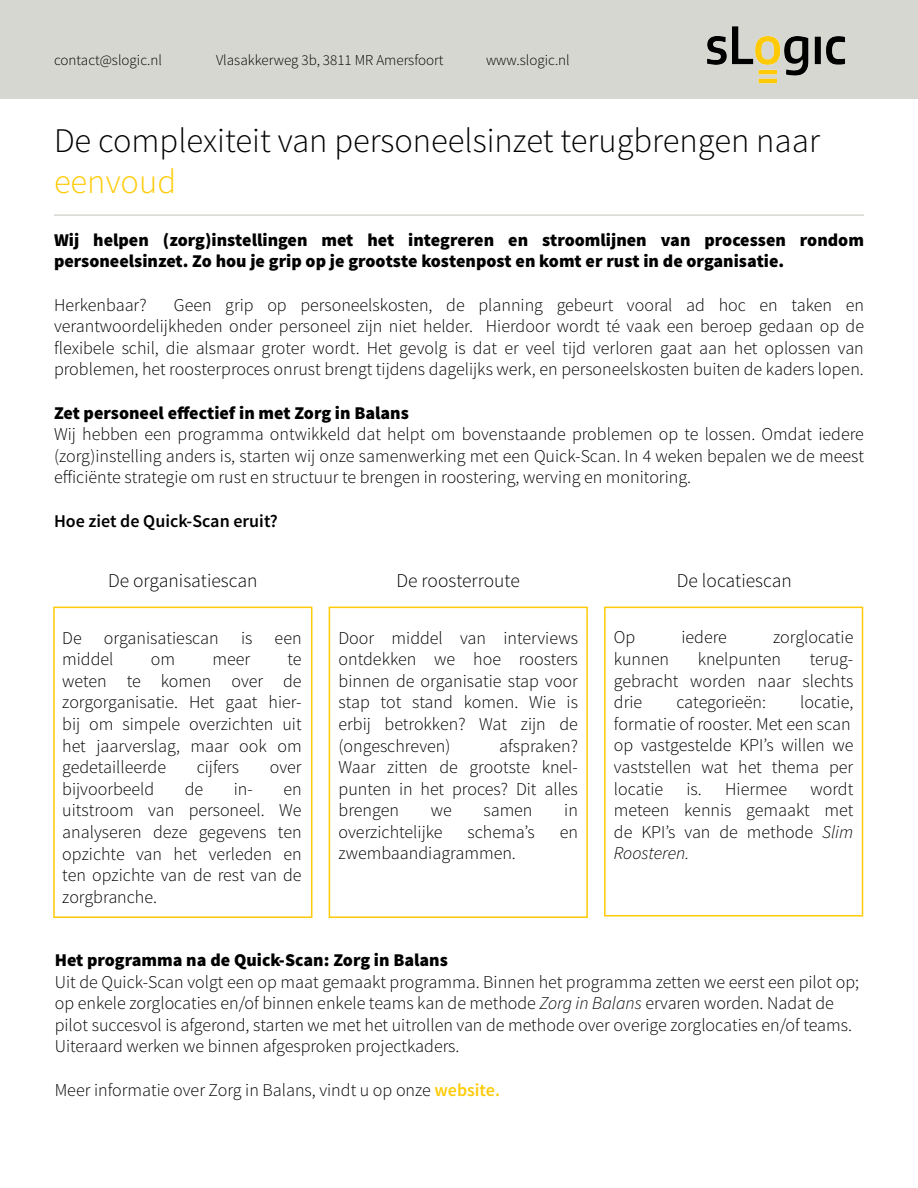
<style>
.page{position:relative;width:918px;height:1188px;background:#fff}
.page>*{position:absolute;margin:0;border:0;box-sizing:border-box;transform-origin:0 0}
.t1{font:300 34.5px "Source Sans Pro";color:#000}
.t2{font:300 34.5px "Source Sans Pro";color:#ffcb08}
.t3{font:300 19.5px "Source Sans Pro";color:#000}
.t4{font:300 18px/21.6px "Source Sans Pro";color:#000;text-align:justify}
.t5{font:900 18px/21.6px "Source Sans Pro";color:#000}
.t6{font:600 18px "Source Sans Pro";color:#000}
.t7{font:300 15px "Source Sans Pro";color:#000}
.s1{font-style:italic}
.s2{font-weight:600;color:#ffcb08}
</style>
<div class="page">
<hr style="left:54px;top:214px;width:810px;height:2px;background:#d7d7d2">
<div style="left:53px;top:607px;width:259px;height:311px;border:2px solid #ffcb08"></div>
<div style="left:329px;top:607px;width:259px;height:311px;border:2px solid #ffcb08"></div>
<div style="left:604px;top:607px;width:259px;height:309px;border:2px solid #ffcb08"></div>
<div style="left:0;top:0;width:918px;height:99px;background:#d7d7d2"></div>
<img style="left:707px;top:26px;width:138px;height:58px">
<p class="t7" style="left:54px;top:51px;width:109px">contact@slogic.nl</p>
<p class="t7" style="left:216px;top:51px;width:229px">Vlasakkerweg 3b, 3811 MR Amersfoort</p>
<p class="t7" style="left:486px;top:51px;width:85px">www.slogic.nl</p>
<h1 class="t1" style="left:54px;top:120px;width:767px">De complexiteit van personeelsinzet terugbrengen naar</h1>
<h1 class="t2" style="left:54px;top:161px;width:124px">eenvoud</h1>
<p class="t5" style="left:54px;top:230px;width:812px">Wij helpen (zorg)instellingen met het integreren en stroomlijnen van processen rondom personeelsinzet. Zo hou je grip op je grootste kostenpost en komt er rust in de organisatie.</p>
<p class="t4" style="left:54px;top:294px;width:94px">Herkenbaar?</p>
<p class="t4" style="left:54px;top:294px;width:812px;text-indent:120px">Geen grip op personeelskosten, de planning gebeurt vooral ad hoc en taken en verantwoordelijkheden onder personeel zijn niet helder. Hierdoor wordt té vaak een beroep gedaan op de flexibele schil, die alsmaar groter wordt. Het gevolg is dat er veel tijd verloren gaat aan het oplossen van problemen, het roosterproces onrust brengt tijdens dagelijks werk, en personeelskosten buiten de kaders lopen.</p>
<p class="t5" style="left:54px;top:403px;width:356px">Zet personeel effectief in met Zorg in Balans</p>
<p class="t4" style="left:54px;top:423px;width:811px">Wij hebben een programma ontwikkeld dat helpt om bovenstaande problemen op te lossen. Omdat iedere (zorg)instelling anders is, starten wij onze samenwerking met een Quick-Scan. In 4 weken bepalen we de meest efficiënte strategie om rust en structuur te brengen in roostering, werving en monitoring.</p>
<p class="t6" style="left:54px;top:509px;width:225px">Hoe ziet de Quick-Scan eruit?</p>
<p class="t3" style="left:108px;top:568px;width:151px">De organisatiescan</p>
<p class="t3" style="left:397px;top:568px;width:125px">De roosterroute</p>
<p class="t3" style="left:677px;top:568px;width:116px">De locatiescan</p>
<p class="t4" style="left:62px;top:627px;width:241px">De organisatiescan is een middel</p>
<p class="t4" style="left:62px;top:648px;width:241px;text-indent:225px">te weten te komen over de zorgorganisatie. Het gaat hier&shy;bij om simpele overzichten uit het jaarverslag, maar ook om gedetailleerde</p>
<p class="t4" style="left:151px;top:648px;width:26px">om</p>
<p class="t4" style="left:212px;top:648px;width:39px">meer</p>
<p class="t4" style="left:197px;top:756px;width:44px">cijfers</p>
<p class="t4" style="left:270px;top:756px;width:33px">over</p>
<p class="t4" style="left:62px;top:778px;width:94px">bijvoorbeeld</p>
<p class="t4" style="left:185px;top:778px;width:20px">de</p>
<p class="t4" style="left:234px;top:778px;width:21px">in-</p>
<p class="t4" style="left:62px;top:778px;width:241px;text-indent:221px">en uitstroom van personeel. We analyseren deze gegevens ten opzichte van het verleden en ten opzichte van de rest van de zorgbranche.</p>
<p class="t4" style="left:339px;top:627px;width:241px">Door middel van interviews ontdekken we hoe roosters binnen de organisatie stap voor stap tot stand komen. Wie is erbij betrokken? Wat zijn de (ongeschreven)</p>
<p class="t4" style="left:339px;top:735px;width:241px;text-indent:161px">afspraken?<br>Waar zitten de grootste knel&shy;punten in het proces? Dit alles brengen</p>
<p class="t4" style="left:431px;top:800px;width:23px">we</p>
<p class="t4" style="left:483px;top:800px;width:51px">samen</p>
<p class="t4" style="left:564px;top:800px;width:15px">in</p>
<p class="t4" style="left:339px;top:821px;width:106px">overzichtelijke</p>
<p class="t4" style="left:468px;top:821px;width:69px">schema’s</p>
<p class="t4" style="left:560px;top:821px;width:20px">en</p>
<p class="t4" style="left:339px;top:843px;width:179px">zwembaandiagrammen.</p>
<p class="t4" style="left:614px;top:627px;width:23px">Op</p>
<p class="t4" style="left:681px;top:627px;width:47px">iedere</p>
<p class="t4" style="left:773px;top:627px;width:82px">zorglocatie</p>
<p class="t4" style="left:614px;top:648px;width:57px">kunnen</p>
<p class="t4" style="left:698px;top:648px;width:85px">knelpunten</p>
<p class="t4" style="left:614px;top:648px;width:241px;text-indent:196px">terug&shy;gebracht worden naar slechts drie</p>
<p class="t4" style="left:614px;top:692px;width:241px;text-align:left;text-indent:186px">locatie, formatie of rooster. Met een scan op vastgestelde KPI’s willen we vaststellen wat het thema per locatie</p>
<p class="t4" style="left:676px;top:692px;width:91px">categorieën:</p>
<p class="t4" style="left:614px;top:778px;width:241px;text-indent:197px">wordt meteen kennis gemaakt met de KPI’s van de methode <span class="s1">Slim Roosteren.</span></p>
<p class="t4" style="left:687px;top:778px;width:102px">is. Hiermee</p>
<p class="t5" style="left:55px;top:950px;width:395px">Het programma na de Quick-Scan: Zorg in Balans</p>
<p class="t4" style="left:55px;top:971px;width:806px;text-align:left">Uit de Quick-Scan volgt een op maat gemaakt programma. Binnen het programma zetten we eerst een pilot op; op enkele zorglocaties en/of binnen enkele teams kan de methode <span class="s1">Zorg in Balans</span> ervaren worden. Nadat de pilot succesvol is afgerond, starten we met het uitrollen van de methode over overige zorglocaties en/of teams.<br>Uiteraard werken we binnen afgesproken projectkaders.</p>
<p class="t4" style="left:55px;top:1079px;width:447px">Meer informatie over Zorg in Balans, vindt u op onze <span class="s2">website.</span></p>
</div>
